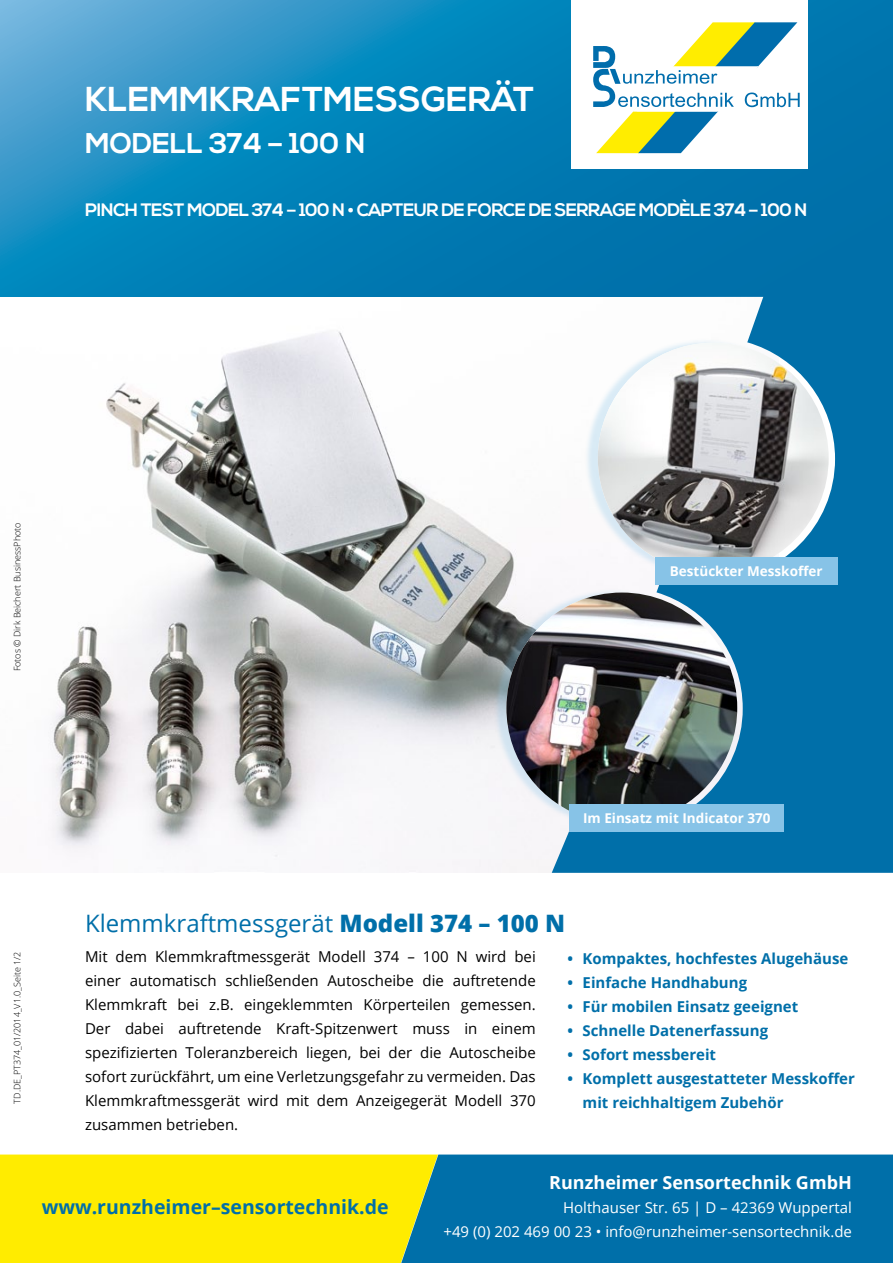
<style>
.page{position:relative;width:893px;height:1263px;background:#fff}
.page>*{position:absolute;margin:0;border:0;box-sizing:border-box;transform-origin:0 0}
.Headline_1{font:700 34.5px "Nexa";color:#fff}
.Headline_2{font:700 28.5px "Nexa";color:#fff}
.Headline_3{font:24px "Open Sans";color:#006fa9}
.t1{font:700 19.5px "Open Sans";color:#006fa9}
.Intro_text{font:700 18px "Nexa";letter-spacing:-.03em;color:#fff}
.web_address{font:700 18px "Open Sans";color:#fff}
.t2{font:15px/24px "Open Sans";color:#000;text-align:justify}
.t3{font:700 15px/24px "Open Sans";color:#006fa9}
.address{font:15px "Open Sans";color:#fff}
.t4{font:700 13.5px "Open Sans";color:#fff}
.t5{font:300 9px "Open Sans";color:#000}
.s1{font-weight:800}
</style>
<div class="page">
<div style="left:0;top:1154px;width:401px;height:109px;background:#ffec00"></div>
<svg style="left:0;top:0;width:893px;height:297px;background:#0f83b9"></svg>
<img style="left:50px;top:331px;width:502px;height:542px">
<div style="left:401px;top:1154px;width:492px;height:109px;background:#006fa9"></div>
<div style="left:572px;top:0;width:236px;height:168px;background:#fff"></div>
<svg style="left:593px;top:22px;width:207px;height:131px"></svg>
<svg style="left:552px;top:292px;width:341px;height:581px;fill:#006fa9"></svg>
<div style="left:585px;top:338px;width:240px;height:240px;background:#87c3e7;opacity:.3"></div>
<img style="left:598px;top:343px;width:231px;height:230px;border-radius:115px">
<div style="left:493px;top:588px;width:240px;height:240px;background:#87c3e7;opacity:.3"></div>
<img style="left:506px;top:592px;width:231px;height:226px">
<div style="left:655px;top:557px;width:183px;height:28px;background:#87c3e7"></div>
<div style="left:570px;top:804px;width:214px;height:27px;background:#87c3e7"></div>
<p class="Headline_1" style="left:85px;top:79px;width:451px">KLEMMKRAFTMESSGERÄT</p>
<p class="Headline_2" style="left:85px;top:127px;width:282px">MODELL 374 – 100 N</p>
<p class="Intro_text" style="left:85px;top:199px;width:724px">PINCH TEST MODEL 374 – 100 N • CAPTEUR DE FORCE DE SERRAGE MODÈLE 374 – 100 N</p>
<p class="t5" style="left:11px;top:671px;width:150px;rotate:-90deg">Fotos © Dirk Beichert BusinessPhoto</p>
<p class="t4" style="left:670px;top:562px;width:154px">Bestückter Messkoffer</p>
<p class="t4" style="left:583px;top:808px;width:189px">Im Einsatz mit Indicator 370</p>
<p class="t5" style="left:11px;top:1103px;width:153px;rotate:-90deg">TD.DE_PT374_01/2014_V1.0_Seite 1/2</p>
<p class="Headline_3" style="left:85px;top:906px;width:482px">Klemmkraftmessgerät <span class="s1">Modell 374 – 100 N</span></p>
<p class="t2" style="left:85px;top:944px;width:452px">Mit dem Klemmkraftmessgerät Modell 374 – 100 N wird bei einer automatisch schließenden Autoscheibe die auftretende Klemmkraft bei z.B. eingeklemmten Körperteilen gemessen.<br>Der dabei auftretende Kraft-Spitzenwert muss in einem spezifizierten Toleranzbereich liegen, bei der die Autoscheibe sofort zurückfährt, um eine Verletzungsgefahr zu vermeiden. Das Klemmkraftmessgerät wird mit dem Anzeigegerät Modell 370 zusammen betrieben.</p>
<p class="t3" style="left:568px;top:946px;width:282px">• Kompaktes, hochfestes Alugehäuse</p>
<p class="t3" style="left:568px;top:970px;width:181px">• Einfache Handhabung</p>
<p class="t3" style="left:568px;top:994px;width:232px">• Für mobilen Einsatz geeignet</p>
<p class="t3" style="left:568px;top:1018px;width:202px">• Schnelle Datenerfassung</p>
<p class="t3" style="left:568px;top:1042px;width:150px">• Sofort messbereit</p>
<p class="t3" style="left:583px;top:1066px;width:274px;text-indent:-15px">• Komplett ausgestatteter Messkoffer mit reichhaltigem Zubehör</p>
<p class="t1" style="left:42px;top:1193px;width:348px">www.runzheimer–sensortechnik.de</p>
<p class="web_address" style="left:549px;top:1170px;width:304px">Runzheimer Sensortechnik GmbH</p>
<p class="address" style="left:563px;top:1197px;width:290px">Holthauser Str. 65 | D – 42369 Wuppertal</p>
<p class="address" style="left:443px;top:1221px;width:410px">+49 (0) 202 469 00 23 • info@runzheimer-sensortechnik.de</p>
</div>
